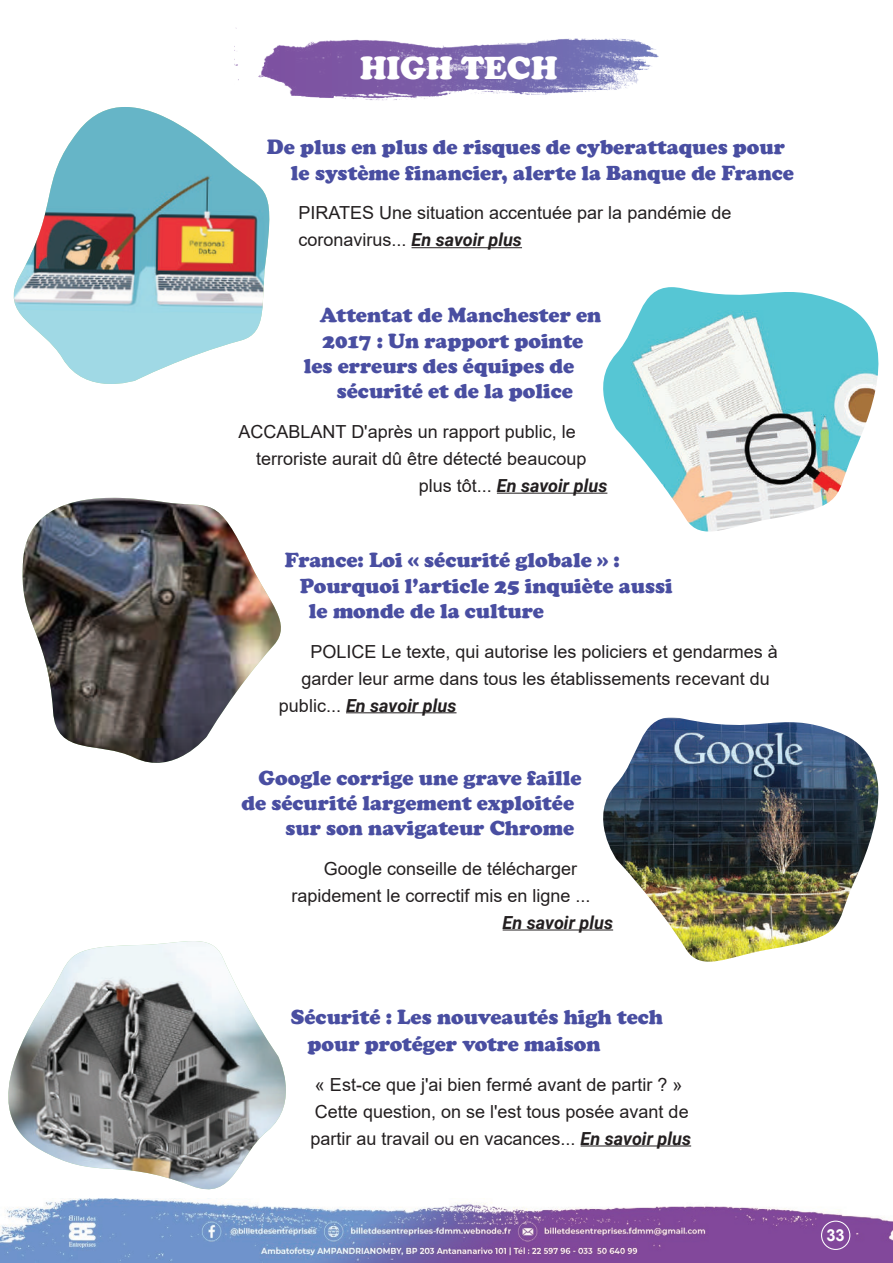
<style>
.page{position:relative;width:893px;height:1263px;background:#fff}
.page>*{position:absolute;margin:0;border:0;box-sizing:border-box;transform-origin:0 0}
.t1{font:900 33px "Cooper";color:#fff}
.t2{font:900 21px/25.2px "Cooper";color:#494ea1}
.t3{font:18px/27px "Arial";color:#231f20}
.t4{font:italic 700 18px "Roboto";color:#231f20}
.t5{font:700 16.5px "Arial";color:#fff}
.s1{font-family:"Roboto";font-weight:700;font-style:italic}
.s2{font-family:"Arial";font-weight:400;font-style:normal}
</style>
<div class="page">
<img style="left:0;top:1202px;width:893px;height:61px">
<hr style="left:411px;top:247px;width:111px;height:1px;background:#231f20">
<img style="left:13px;top:107px;width:257px;height:277px">
<hr style="left:346px;top:712px;width:110px;height:1px;background:#231f20">
<img style="left:22px;top:497px;width:259px;height:266px">
<hr style="left:581px;top:1145px;width:110px;height:1px;background:#231f20">
<svg style="left:60px;top:1198px;width:149px;height:4px"></svg>
<img style="left:8px;top:941px;width:278px;height:249px">
<hr style="left:497px;top:493px;width:110px;height:1px;background:#231f20">
<img style="left:596px;top:287px;width:283px;height:245px">
<hr style="left:503px;top:929px;width:110px;height:1px;background:#231f20">
<img style="left:596px;top:717px;width:283px;height:245px">
<img style="left:235px;top:28px;width:424px;height:87px">
<div style="left:821px;top:1220px;width:29px;height:30px;border:1px solid #fff;border-radius:50%"></div>
<h1 class="t1" style="left:360px;top:49px;width:199px">HIGH TECH</h1>
<p class="t2" style="left:291px;top:135px;width:504px;text-indent:-24px">De plus en plus de risques de cyberattaques pour le système financier, alerte la Banque de France</p>
<p class="t3" style="left:298px;top:199px;width:434px">PIRATES Une situation accentuée par la pandémie de coronavirus... <span class="s1">En savoir plus</span></p>
<p class="t2" style="left:320px;top:303px;width:283px">Attentat de Manchester en</p>
<p class="t2" style="left:323px;top:328px;width:262px">2017 : Un rapport pointe</p>
<p class="t2" style="left:304px;top:353px;width:272px">les erreurs des équipes de</p>
<p class="t2" style="left:337px;top:378px;width:238px">sécurité et de la police</p>
<p class="t3" style="left:256px;top:418px;width:332px;text-indent:-18px">ACCABLANT D'après un rapport public, le terroriste aurait dû être détecté beaucoup</p>
<p class="t4" style="left:419px;top:473px;width:190px"><span class="s2">plus tôt...</span> En savoir plus</p>
<p class="t2" style="left:285px;top:548px;width:336px">France: Loi « sécurité globale » :</p>
<p class="t2" style="left:300px;top:573px;width:374px">Pourquoi l’article 25 inquiète aussi</p>
<p class="t2" style="left:309px;top:598px;width:236px">le monde de la culture</p>
<p class="t3" style="left:301px;top:637px;width:478px;text-align:center">POLICE Le texte, qui autorise les policiers et gendarmes à garder leur arme dans tous les établissements recevant du</p>
<p class="t4" style="left:279px;top:692px;width:179px"><span class="s2">public...</span> En savoir plus</p>
<p class="t2" style="left:258px;top:765px;width:325px">Google corrige une grave faille</p>
<p class="t2" style="left:241px;top:790px;width:334px">de sécurité largement exploitée</p>
<p class="t2" style="left:286px;top:815px;width:290px">sur son navigateur Chrome</p>
<p class="t3" style="left:291px;top:855px;width:301px;text-indent:32px">Google conseille de télécharger rapidement le correctif mis en ligne ...</p>
<p class="t4" style="left:503px;top:910px;width:112px">En savoir plus</p>
<p class="t2" style="left:307px;top:1003px;width:357px;line-height:27px;text-indent:-16px">Sécurité : Les nouveautés high tech pour protéger votre maison</p>
<p class="t3" style="left:310px;top:1071px;width:382px">« Est-ce que j'ai bien fermé avant de partir ? »<br>Cette question, on se l'est tous posée avant de partir au travail ou en vacances... <span class="s1">En savoir plus</span></p>
<p class="t5" style="left:826px;top:1224px;width:20px">33</p>
</div>
